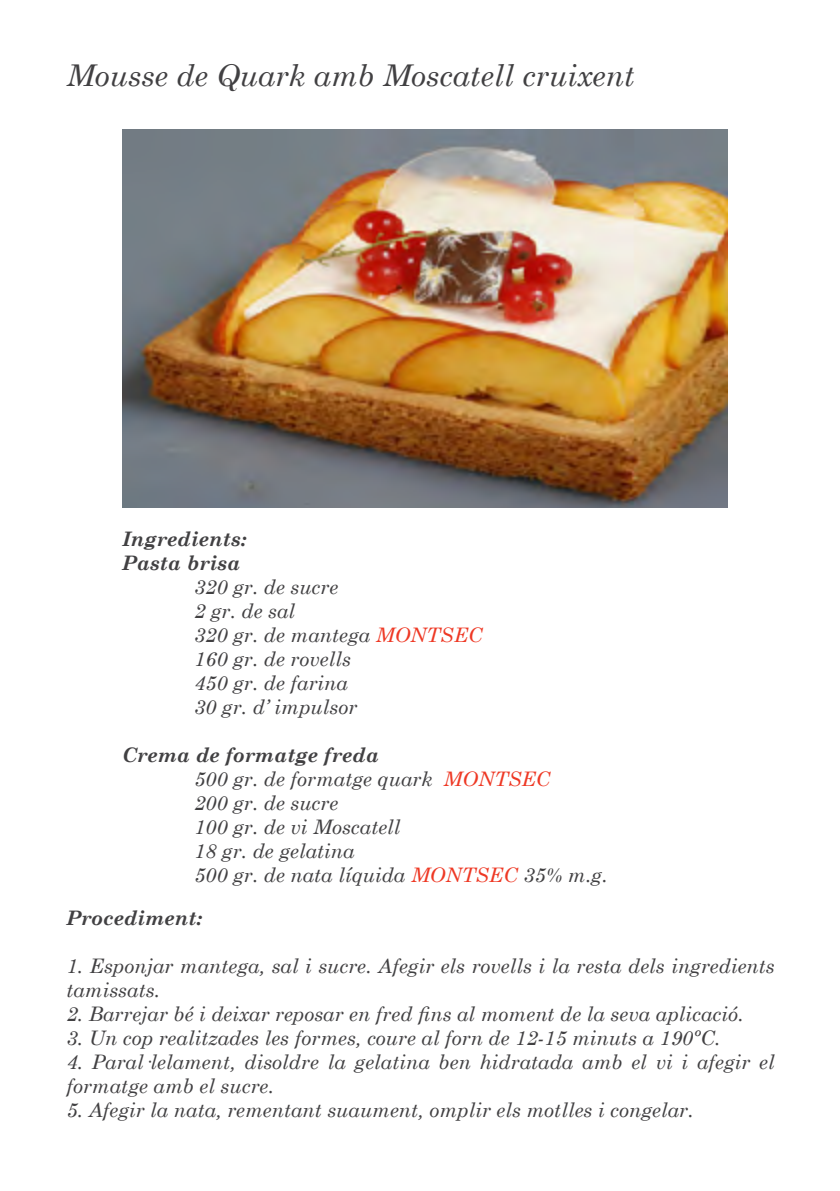
<style>
.page{position:relative;width:840px;height:1191px;background:#fff}
.page>*{position:absolute;margin:0;border:0;box-sizing:border-box;transform-origin:0 0}
.t1{font:italic 30px "Century Schoolbook";color:#414042}
.t2{font:italic 20px/24px "Century Schoolbook";color:#414042}
.t3{font:italic 700 20px/24px "Century Schoolbook";color:#414042}
.s1{color:#ee3824}
.s2{font-weight:700}
</style>
<div class="page">
<img style="left:122px;top:130px;width:605px;height:378px">
<h1 class="t1" style="left:66px;top:57px;width:569px">Mousse de Quark amb Moscatell cruixent</h1>
<p class="t3" style="left:122px;top:526px;width:126px">Ingredients:<br>Pasta brisa</p>
<p class="t2" style="left:194px;top:574px;width:290px">320 gr. de sucre<br>2 gr. de sal<br>320 gr. de mantega <span class="s1">MONTSEC<br></span>160 gr. de rovells<br>450 gr. de farina<br>30 gr. d’ impulsor</p>
<p class="t2" style="left:194px;top:742px;width:414px;text-indent:-72px"><span class="s2">Crema de formatge freda<br></span>500 gr. de formatge quark <span class="s1">MONTSEC<br></span>200 gr. de sucre<br>100 gr. de vi Moscatell<br>18 gr. de gelatina<br>500 gr. de nata líquida <span class="s1">MONTSEC</span> 35% m.g.</p>
<p class="t3" style="left:66px;top:905px;width:137px">Procediment:</p>
<p class="t2" style="left:66px;top:953px;width:709px">1. Esponjar mantega, sal i sucre. Afegir els rovells i la resta dels ingredients tamissats.</p>
<p class="t2" style="left:66px;top:1001px;width:678px">2. Barrejar bé i deixar reposar en fred fins al moment de la seva aplicació.</p>
<p class="t2" style="left:66px;top:1025px;width:655px">3. Un cop realitzades les formes, coure al forn de 12-15 minuts a 190ºC.</p>
<p class="t2" style="left:66px;top:1049px;width:709px">4. Paral·lelament, disoldre la gelatina ben hidratada amb el vi i afegir el formatge amb el sucre.</p>
<p class="t2" style="left:66px;top:1097px;width:628px">5. Afegir la nata, rementant suaument, omplir els motlles i congelar.</p>
</div>
